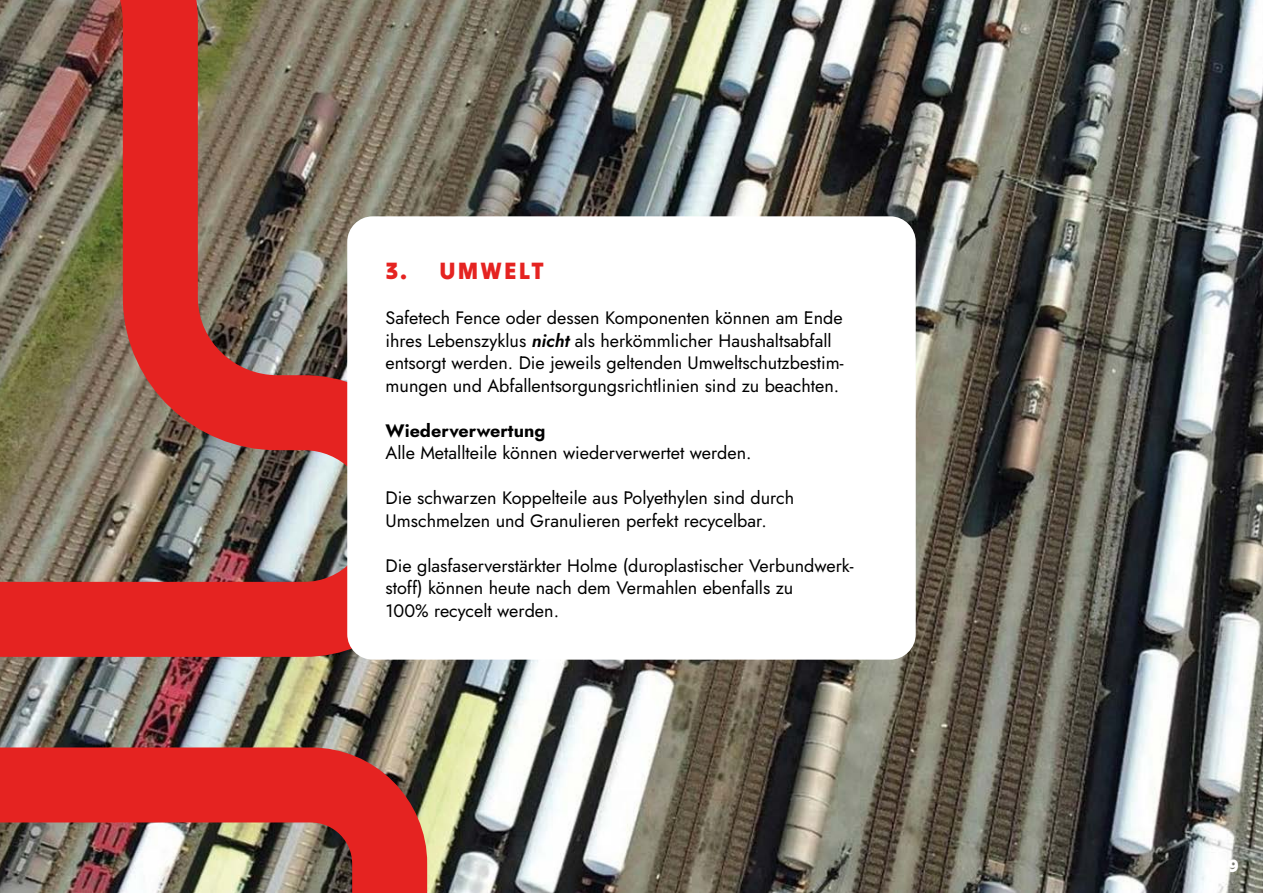
<style>
.page{position:relative;width:1263px;height:893px;background:#fff}
.page>*{position:absolute;margin:0;border:0;box-sizing:border-box;transform-origin:0 0}
.t1{font:24px "Tilt Warp";letter-spacing:.09em;color:#e52321}
.t2{font:18px/22.5px "Jost";color:#000}
.t3{font:18px "Tilt Warp";color:#fff}
.s1{font-style:italic}
</style>
<div class="page">
<img style="left:482px;top:0;width:781px;height:893px">
<img style="left:0;top:0;width:482px;height:893px">
<div style="left:347px;top:216px;width:569px;height:444px;background:#fff;border-radius:26px"></div>
<h1 class="t1" style="left:385px;top:251px;width:160px">3. UMWELT</h1>
<p class="t2" style="left:385px;top:307px;width:459px">Safetech Fence oder dessen Komponenten können am Ende ihres Lebenszyklus <span class="s1">nicht</span> als herkömmlicher Haushaltsabfall entsorgt werden. Die jeweils geltenden Umweltschutzbestim&shy;mungen und Abfallentsorgungsrichtlinien sind zu beachten.</p>
<p class="t2" style="left:385px;top:419px;width:368px">Wiederverwertung<br>Alle Metallteile können wiederverwertet werden.</p>
<p class="t2" style="left:385px;top:487px;width:410px">Die schwarzen Koppelteile aus Polyethylen sind durch<br>Umschmelzen und Granulieren perfekt recycelbar.</p>
<p class="t2" style="left:385px;top:554px;width:470px">Die glasfaserverstärkter Holme (duroplastischer Verbundwerk&shy;stoff) können heute nach dem Vermahlen ebenfalls zu<br>100% recycelt werden.</p>
<p class="t3" style="left:1228px;top:850px;width:12px">9</p>
</div>
